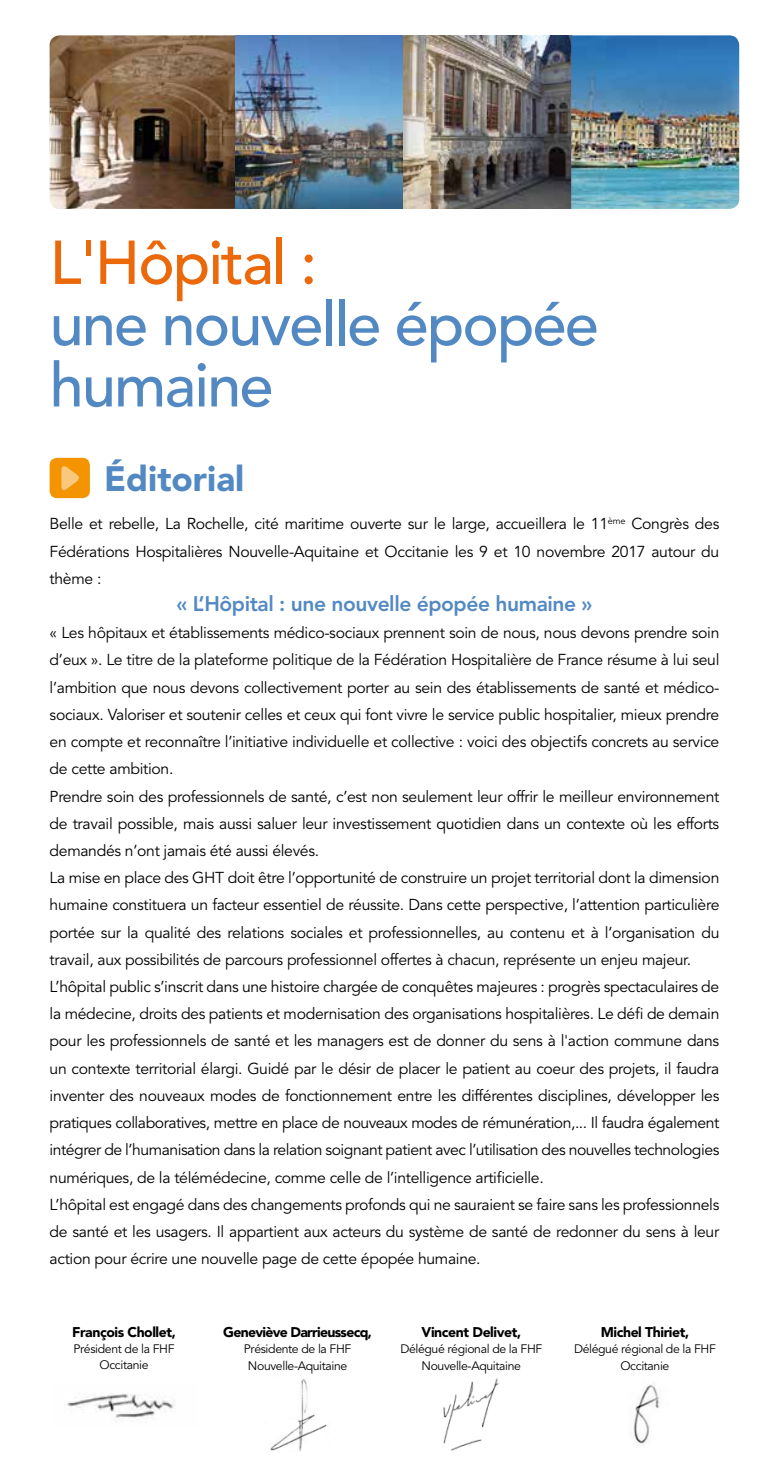
<style>
.page{position:relative;width:769px;height:1474px;background:#fff}
.page>*{position:absolute;margin:0;border:0;box-sizing:border-box;transform-origin:0 0}
.t1{font:500 61.25px/61.2px "Avenir";letter-spacing:-.03em;color:#5389c2}
.t2{font:500 61.25px "Avenir";letter-spacing:-.03em;color:#eb690b}
.t3{font:900 35px "Avenir";color:#5389c2}
.t4{font:800 21px "Avenir";letter-spacing:-.02em;color:#5389c2}
.t5{font:15.75px/27.1px "Avenir";letter-spacing:-.02em;color:#000;text-align:justify}
.t6{font:900 14px "Avenir";letter-spacing:-.03em;color:#000}
.t7{font:12.25px/17.5px "Avenir";letter-spacing:-.03em;color:#000;text-align:center}
</style>
<div class="page">
<div style="left:50px;top:458px;width:40px;height:40px;background:#f39400;border-radius:7px"></div>
<svg style="left:61px;top:466px;width:18px;height:24px"></svg>
<img style="left:443px;top:1378px;width:56px;height:71px">
<img style="left:270px;top:1378px;width:57px;height:73px">
<img style="left:633px;top:1383px;width:27px;height:61px">
<img style="left:67px;top:1393px;width:108px;height:30px">
<img style="left:50px;top:35px;width:689px;height:174px">
<h1 class="t2" style="left:50px;top:227px;width:269px">L'Hôpital :</h1>
<h1 class="t1" style="left:50px;top:295px;width:551px">une nouvelle épopée humaine</h1>
<h2 class="t3" style="left:104px;top:458px;width:142px">éditorial</h2>
<p class="t5" style="left:50px;top:511px;width:671px">Belle et rebelle, La Rochelle, cité maritime ouverte sur le large, accueillera le 11<sup>ème</sup> Congrès des Fédérations Hospitalières Nouvelle-Aquitaine et Occitanie les 9 et 10 novembre 2017 autour du thème :</p>
<h3 class="t4" style="left:176px;top:591px;width:418px">« L’Hôpital : une nouvelle épopée humaine »</h3>
<p class="t5" style="left:50px;top:619px;width:671px;text-align:left">« Les hôpitaux et établissements médico-sociaux prennent soin de nous, nous devons prendre soin d’eux ». Le titre de la plateforme politique de la Fédération Hospitalière de France résume à lui seul l’ambition que nous devons collectivement porter au sein des établissements de santé et médico&shy;sociaux. Valoriser et soutenir celles et ceux qui font vivre le service public hospitalier, mieux prendre en compte et reconnaître l’initiative individuelle et collective : voici des objectifs concrets au service de cette ambition.<br>Prendre soin des professionnels de santé, c’est non seulement leur offrir le meilleur environnement de travail possible, mais aussi saluer leur investissement quotidien dans un contexte où les efforts demandés n’ont jamais été aussi élevés.<br>La mise en place des GHT doit être l’opportunité de construire un projet territorial dont la dimension humaine constituera un facteur essentiel de réussite. Dans cette perspective, l’attention particulière portée sur la qualité des relations sociales et professionnelles, au contenu et à l’organisation du travail, aux possibilités de parcours professionnel offertes à chacun, représente un enjeu majeur.<br>L’hôpital public s’inscrit dans une histoire chargée de conquêtes majeures : progrès spectaculaires de la médecine, droits des patients et modernisation des organisations hospitalières. Le défi de demain pour les professionnels de santé et les managers est de donner du sens à l'action commune dans un contexte territorial élargi. Guidé par le désir de placer le patient au coeur des projets, il faudra inventer des nouveaux modes de fonctionnement entre les différentes disciplines, développer les pratiques collaboratives, mettre en place de nouveaux modes de rémunération,... Il faudra également intégrer de l’humanisation dans la relation soignant patient avec l’utilisation des nouvelles technologies numériques, de la télémédecine, comme celle de l’intelligence artificielle.<br>L’hôpital est engagé dans des changements profonds qui ne sauraient se faire sans les professionnels de santé et les usagers. Il appartient aux acteurs du système de santé de redonner du sens à leur action pour écrire une nouvelle page de cette épopée humaine.</p>
<p class="t6" style="left:72px;top:1323px;width:105px">François Chollet,</p>
<p class="t7" style="left:74px;top:1340px;width:102px;line-height:15.8px">Président de la FHF<br>Occitanie</p>
<p class="t6" style="left:223px;top:1323px;width:150px">Geneviève Darrieussecq,</p>
<p class="t7" style="left:244px;top:1340px;width:109px">Présidente de la FHF<br>Nouvelle-Aquitaine</p>
<p class="t6" style="left:421px;top:1323px;width:101px">Vincent Delivet,</p>
<p class="t7" style="left:400px;top:1340px;width:143px">Délégué régional de la FHF<br>Nouvelle-Aquitaine</p>
<p class="t6" style="left:601px;top:1323px;width:90px">Michel Thiriet,</p>
<p class="t7" style="left:574px;top:1340px;width:143px">Délégué régional de la FHF<br>Occitanie</p>
</div>
